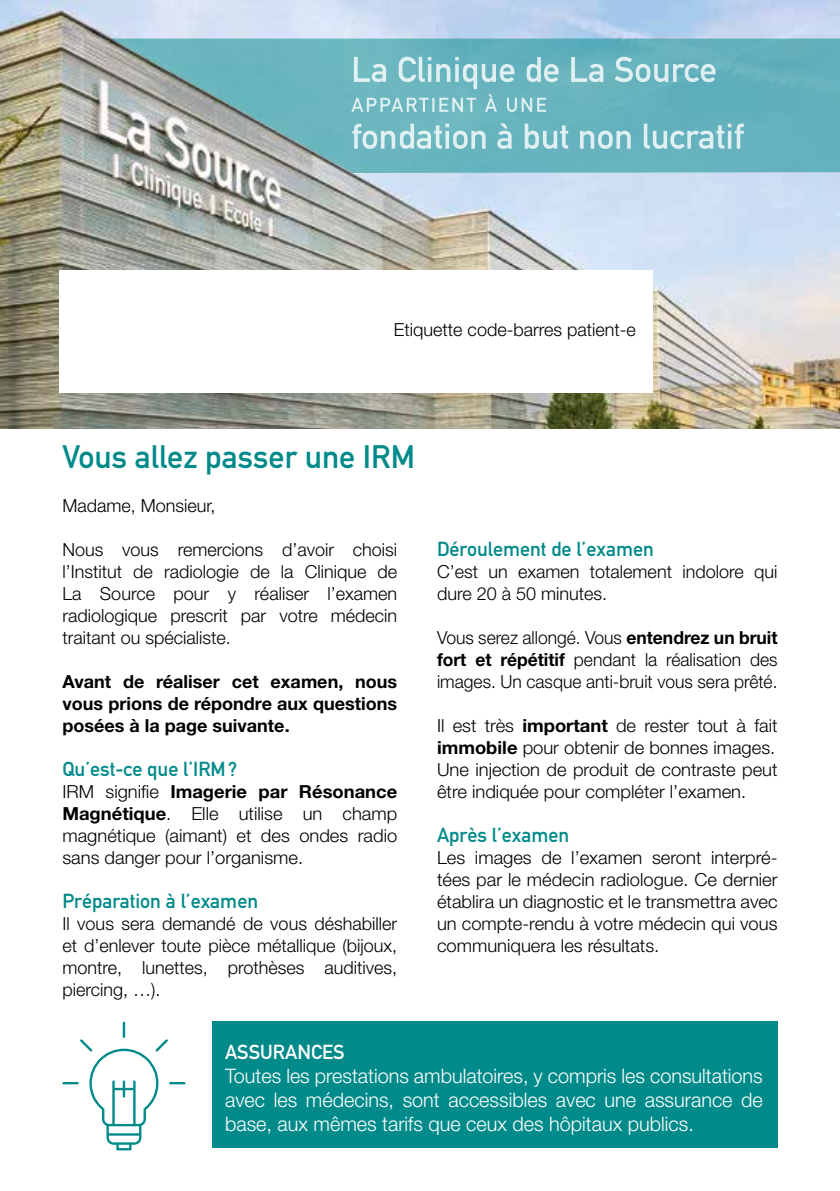
<style>
.page{position:relative;width:840px;height:1191px;background:#fff}
.page>*{position:absolute;margin:0;border:0;box-sizing:border-box;transform-origin:0 0}
.t1{font:32px "DIN Mittelschrift";color:#008a89}
.t2{font:300 20px/24px "Helvetica Neue LT Std";color:#fff;text-align:justify}
.t3{font:20px "DIN Mittelschrift";color:#008a89}
.t4{font:20px "DIN Mittelschrift";color:#fff}
.t5{font:300 18px/22px "Helvetica Neue LT Std";color:#000;text-align:justify}
.t6{font:700 18px/22px "Helvetica Neue LT Std";color:#000;text-align:justify}
.s1{font-weight:700}
</style>
<div class="page">
<img style="left:0;top:0;width:839px;height:428px">
<svg style="left:111px;top:39px;width:728px;height:134px;background:#76b0b8"></svg>
<div style="left:211px;top:1021px;width:566px;height:127px;background:#008a89"></div>
<svg style="left:62px;top:1021px;width:123px;height:129px"></svg>
<div style="left:59px;top:271px;width:593px;height:122px;background:#fff"></div>
<svg style="left:352px;top:123px;width:391px;height:26px;background:#8dc6ce"></svg>
<svg style="left:351px;top:57px;width:364px;height:55px;background:#7ebfc7"></svg>
<p class="t5" style="left:393px;top:318px;width:243px">Etiquette code-barres patient-e</p>
<h1 class="t1" style="left:62px;top:438px;width:354px">Vous allez passer une IRM</h1>
<p class="t5" style="left:62px;top:494px;width:155px">Madame, Monsieur,</p>
<p class="t5" style="left:62px;top:538px;width:336px">Nous vous remercions d’avoir choisi l’Institut de radiologie de la Clinique de La Source pour y réaliser l’examen radiologique prescrit par votre médecin traitant ou spécialiste.</p>
<p class="t6" style="left:62px;top:670px;width:336px">Avant de réaliser cet examen, nous vous prions de répondre aux questions posées à la page suivante.</p>
<p class="t3" style="left:62px;top:757px;width:176px">Qu’est-ce que l’IRM?</p>
<p class="t5" style="left:62px;top:780px;width:336px">IRM signifie <span class="s1">Imagerie par Résonance Magnétique</span>. Elle utilise un champ magnétique (aimant) et des ondes radio sans danger pour l’organisme.</p>
<p class="t3" style="left:62px;top:889px;width:197px">Préparation à l’examen</p>
<p class="t5" style="left:62px;top:912px;width:336px">Il vous sera demandé de vous déshabiller et d’enlever toute pièce métallique (bijoux, montre, lunettes, prothèses auditives, piercing, …).</p>
<p class="t3" style="left:437px;top:537px;width:218px">Déroulement de l’examen</p>
<p class="t5" style="left:437px;top:560px;width:342px">C’est un examen totalement indolore qui dure 20 à 50 minutes.</p>
<p class="t5" style="left:437px;top:626px;width:342px">Vous serez allongé. Vous <span class="s1">entendrez un bruit fort et répétitif</span> pendant la réalisation des images. Un casque anti-bruit vous sera prêté.</p>
<p class="t5" style="left:437px;top:714px;width:342px;text-align:left">Il est très <span class="s1">important</span> de rester tout à fait <span class="s1">immobile</span> pour obtenir de bonnes images.<br>Une injection de produit de contraste peut être indiquée pour compléter l’examen.</p>
<p class="t3" style="left:437px;top:823px;width:134px">Après l’examen</p>
<p class="t5" style="left:437px;top:846px;width:342px">Les images de l’examen seront interpré&shy;tées par le médecin radiologue. Ce dernier établira un diagnostic et le transmettra avec un compte-rendu à votre médecin qui vous communiquera les résultats.</p>
<p class="t4" style="left:225px;top:1040px;width:121px">ASSURANCES</p>
<p class="t2" style="left:225px;top:1063px;width:539px">Toutes les prestations ambulatoires, y compris les consultations avec les médecins, sont accessibles avec une assurance de base, aux mêmes tarifs que ceux des hôpitaux publics.</p>
</div>
